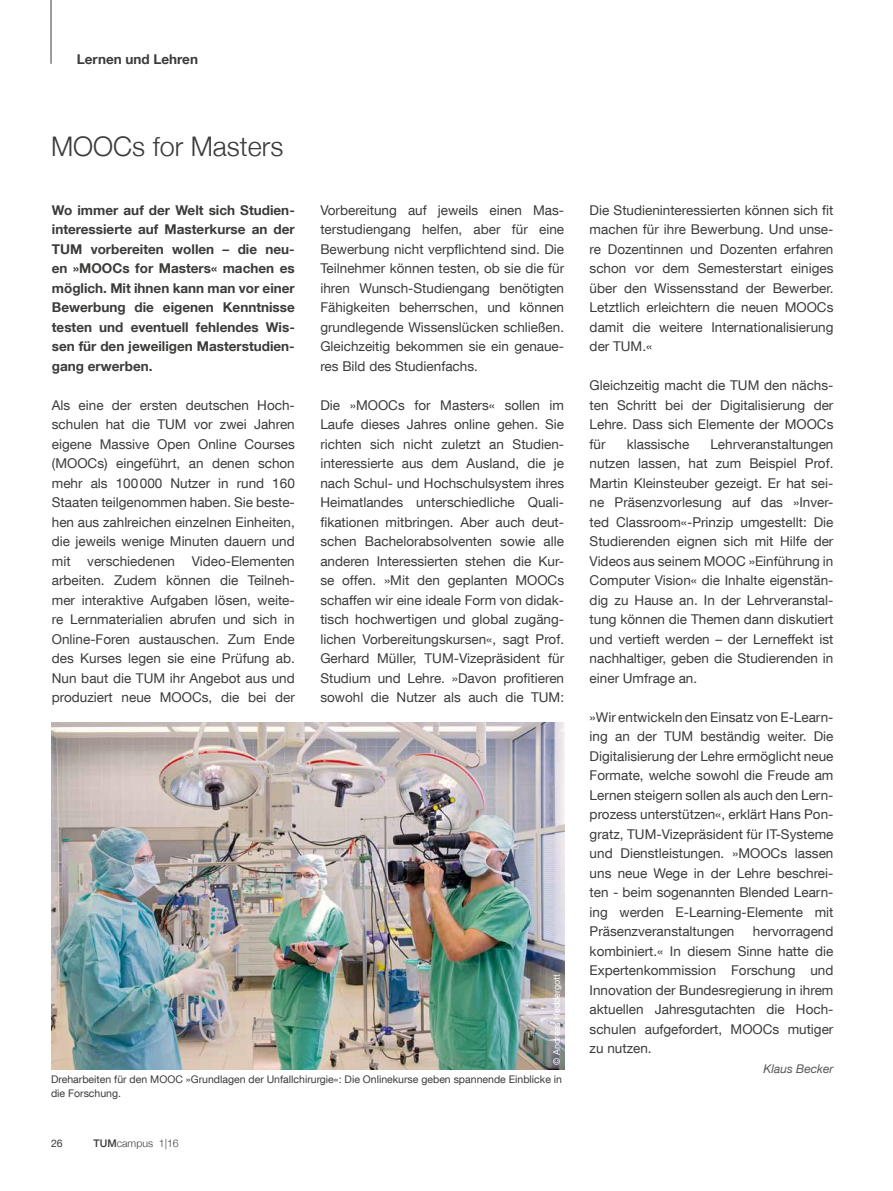
<style>
.page{position:relative;width:893px;height:1191px;background:#fff}
.page>*{position:absolute;margin:0;border:0;box-sizing:border-box;transform-origin:0 0}
.t1{font:300 27px "Helvetica Neue";color:#3b3b3a}
.t2{font:13.5px/19.5px "TUM Neue Helvetica";color:#3b3b3a;text-align:justify}
.t3{font:700 13.5px/19.5px "TUM Neue Helvetica";color:#3b3b3a;text-align:justify}
.t4{font:italic 12px "TUM Neue Helvetica";color:#565656}
.t5{font:10.5px/13.5px "TUM Neue Helvetica";color:#3b3b3a}
.t6{font:300 10.5px "Helvetica Neue";color:#3b3b3a}
.t7{font:9px "TUM Neue Helvetica";color:#fff}
.s1{font-weight:500}
</style>
<div class="page">
<hr style="left:51px;top:0;width:1px;height:64px;background:#3b3b3a">
<img style="left:51px;top:722px;width:513px;height:347px">
<p class="t3" style="left:77px;top:49px;width:123px">Lernen und Lehren</p>
<h1 class="t1" style="left:51px;top:124px;width:234px">MOOCs for Masters</h1>
<p class="t3" style="left:52px;top:200px;width:244px">Wo immer auf der Welt sich Studien&shy;interessierte auf Masterkurse an der TUM vorbereiten wollen – die neu&shy;en »MOOCs for Masters« machen es möglich. Mit ihnen kann man vor einer Bewerbung die eigenen Kenntnisse testen und eventuell fehlendes Wis&shy;sen für den jeweiligen Masterstudien&shy;gang erwerben.</p>
<p class="t2" style="left:52px;top:395px;width:244px">Als eine der ersten deutschen Hoch&shy;schulen hat die TUM vor zwei Jahren eigene Massive Open Online Courses (MOOCs) eingeführt, an denen schon mehr als 100000 Nutzer in rund 160<br>Staaten teilgenommen haben. Sie beste&shy;hen aus zahlreichen einzelnen Einheiten, die jeweils wenige Minuten dauern und mit verschiedenen Video-Elementen arbeiten. Zudem können die Teilneh&shy;mer interaktive Aufgaben lösen, weite&shy;re Lernmaterialien abrufen und sich in Online-Foren austauschen. Zum Ende des Kurses legen sie eine Prüfung ab.<br>Nun baut die TUM ihr Angebot aus und produziert neue MOOCs, die bei der</p>
<p class="t2" style="left:320px;top:200px;width:245px">Vorbereitung auf jeweils einen Mas&shy;terstudiengang helfen, aber für eine Bewerbung nicht verpflichtend sind. Die Teilnehmer können testen, ob sie die für ihren Wunsch-Studiengang benötigten Fähigkeiten beherrschen, und können grundlegende Wissenslücken schließen.<br>Gleichzeitig bekommen sie ein genaue&shy;res Bild des Studienfachs.</p>
<p class="t2" style="left:320px;top:395px;width:245px">Die »MOOCs for Masters« sollen im Laufe dieses Jahres online gehen. Sie richten sich nicht zuletzt an Studien&shy;interessierte aus dem Ausland, die je nach Schul- und Hochschulsystem ihres Heimatlandes unterschiedliche Quali&shy;fikationen mitbringen. Aber auch deut&shy;schen Bachelorabsolventen sowie alle anderen Interessierten stehen die Kur&shy;se offen. »Mit den geplanten MOOCs schaffen wir eine ideale Form von didak&shy;tisch hochwertigen und global zugäng&shy;lichen Vorbereitungskursen«, sagt Prof.<br>Gerhard Müller, TUM-Vizepräsident für Studium und Lehre. »Davon profitieren sowohl die Nutzer als auch die TUM:</p>
<p class="t7" style="left:551px;top:1065px;width:92px;rotate:-90deg">© Andreas Heddergott</p>
<p class="t5" style="left:51px;top:1072px;width:513px">Dreharbeiten für den MOOC »Grundlagen der Unfallchirurgie«: Die Onlinekurse geben spannende Einblicke in die Forschung.</p>
<p class="t5" style="left:51px;top:1136px;width:13px">26</p>
<p class="t6" style="left:94px;top:1135px;width:87px"><span class="s1">TUM</span>campus 1|16</p>
<p class="t2" style="left:590px;top:200px;width:245px">Die Studieninteressierten können sich fit machen für ihre Bewerbung. Und unse&shy;re Dozentinnen und Dozenten erfahren schon vor dem Semesterstart einiges über den Wissensstand der Bewerber.<br>Letztlich erleichtern die neuen MOOCs damit die weitere Internationalisierung der TUM.«</p>
<p class="t2" style="left:590px;top:375px;width:245px">Gleichzeitig macht die TUM den nächs&shy;ten Schritt bei der Digitalisierung der Lehre. Dass sich Elemente der MOOCs für</p>
<p class="t2" style="left:590px;top:434px;width:245px;text-indent:121px">Lehrveranstaltungen nutzen lassen, hat zum Beispiel Prof.<br>Martin Kleinsteuber gezeigt. Er hat sei&shy;ne Präsenzvorlesung auf das »Inver&shy;ted Classroom«-Prinzip umgestellt: Die Studierenden eignen sich mit Hilfe der Videos aus seinem MOOC »Einführung in Computer Vision« die Inhalte eigenstän&shy;dig zu Hause an. In der Lehrveranstal&shy;tung können die Themen dann diskutiert und vertieft werden – der Lerneffekt ist nachhaltiger, geben die Studierenden in einer Umfrage an.</p>
<p class="t2" style="left:590px;top:707px;width:245px">»Wir entwickeln den Einsatz von E-Learn&shy;ing an der TUM beständig weiter. Die Digitalisierung der Lehre ermöglicht neue Formate, welche sowohl die Freude am Lernen steigern sollen als auch den Lern&shy;prozess unterstützen«, erklärt Hans Pon&shy;gratz, TUM-Vizepräsident für IT-Systeme und Dienstleistungen. »MOOCs lassen uns neue Wege in der Lehre beschrei&shy;ten - beim sogenannten Blended Learn&shy;ing werden E-Learning-Elemente mit Präsenzveranstaltungen</p>
<p class="t2" style="left:627px;top:434px;width:64px">klassische</p>
<p class="t2" style="left:590px;top:921px;width:245px;text-indent:163px">hervorragend kombiniert.« In diesem Sinne hatte die Expertenkommission Forschung und Innovation der Bundesregierung in ihrem aktuellen Jahresgutachten die Hoch&shy;schulen aufgefordert, MOOCs mutiger zu nutzen.</p>
<p class="t4" style="left:763px;top:1061px;width:71px">Klaus Becker</p>
</div>
